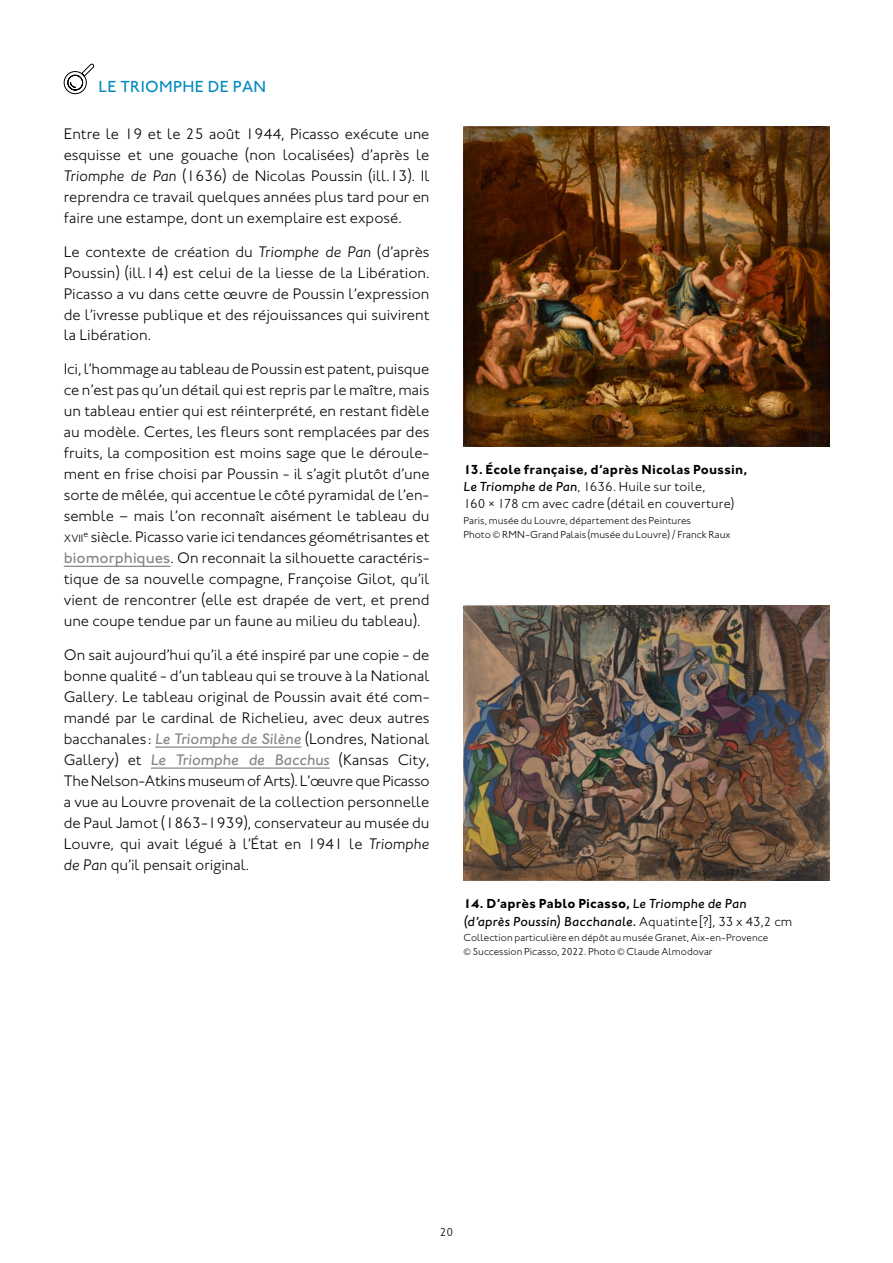
<style>
.page{position:relative;width:893px;height:1263px;background:#fff}
.page>*{position:absolute;margin:0;border:0;box-sizing:border-box;transform-origin:0 0}
.t1{font:500 16.5px "Johnston ITC";letter-spacing:.02em;color:#008ac0}
.t2{font:300 15.75px/21px "Johnston ITC";color:#000;text-align:justify}
.t3{font:300 13.5px/17.2px "Johnston ITC";letter-spacing:.01em;color:#000}
.t4{font:italic 500 13.5px "Johnston ITC Pro";letter-spacing:.015em;color:#000}
.t5{font:700 13.5px "Johnston ITC";letter-spacing:.015em;color:#000}
.t6{font:300 12px "Johnston ITC";color:#000}
.t7{font:300 10.95px "Johnston ITC";color:#000}
.t8{font:300 10.5px/13.5px "Johnston ITC";letter-spacing:.005em;color:#000}
.s1{font-family:"Johnston ITC Pro";font-style:italic}
.s2{font-weight:500;color:#868786}
.s3{font-family:"Johnston ITC Pro";font-weight:500;font-style:italic;color:#868786}
.s4{font-weight:700}
.s5{font-family:"Johnston ITC Pro";font-weight:500;font-style:italic}
.s6{font-family:"Johnston ITC";font-weight:300;font-style:normal}
</style>
<div class="page">
<svg style="left:63px;top:63px;width:32px;height:31px"></svg>
<img style="left:463px;top:126px;width:366px;height:320px">
<img style="left:463px;top:606px;width:366px;height:274px">
<hr style="left:64px;top:566px;width:107px;height:1px;background:#868786">
<hr style="left:155px;top:746px;width:146px;height:2px;background:#868786">
<hr style="left:151px;top:767px;width:179px;height:2px;background:#868786">
<p class="t1" style="left:99px;top:77px;width:169px">LE TRIOMPHE DE PAN</p>
<p class="t2" style="left:64px;top:123px;width:367px">Entre le 19 et le 25 août 1944, Picasso exécute une esquisse et une gouache (non localisées) d’après le <span class="s1">Triomphe de Pan</span> (1636) de Nicolas Poussin (ill.13). Il reprendra ce travail quelques années plus tard pour en faire une estampe, dont un exemplaire est exposé.</p>
<p class="t2" style="left:64px;top:241px;width:367px">Le contexte de création du <span class="s1">Triomphe de Pan</span> (d’après Poussin) (ill.14) est celui de la liesse de la Libération.<br>Picasso a vu dans cette œuvre de Poussin l’expression de l’ivresse publique et des réjouissances qui suivirent la Libération.</p>
<p class="t2" style="left:64px;top:358px;width:367px">Ici, l’hommage au tableau de Poussin est patent, puisque ce n’est pas qu’un détail qui est repris par le maître, mais un tableau entier qui est réinterprété, en restant fidèle au modèle. Certes, les fleurs sont remplacées par des fruits, la composition est moins sage que le déroule&shy;ment en frise choisi par Poussin - il s’agit plutôt d’une sorte de mêlée, qui accentue le côté pyramidal de l’en&shy;semble – mais l’on reconnaît aisément le tableau du</p>
<p class="t7" style="left:64px;top:532px;width:21px">xvii</p>
<p class="t2" style="left:64px;top:527px;width:367px;text-indent:20px"><sup>e</sup> siècle. Picasso varie ici tendances géométrisantes et <span class="s2">biomorphiques</span>. On reconnait la silhouette caractéris&shy;tique de sa nouvelle compagne, Françoise Gilot, qu’il vient de rencontrer (elle est drapée de vert, et prend une coupe tendue par un faune au milieu du tableau).</p>
<p class="t2" style="left:64px;top:644px;width:367px">On sait aujourd’hui qu’il a été inspiré par une copie - de bonne qualité - d’un tableau qui se trouve à la National Gallery. Le tableau original de Poussin avait été com&shy;mandé par le cardinal de Richelieu, avec deux autres bacchanales : <span class="s3">Le Triomphe de Silène</span> (Londres, National Gallery) et <span class="s3">Le Triomphe de Bacchus</span> (Kansas City, TheNelson-Atkins museum of Arts). L’œuvre que Picasso a vue au Louvre provenait de la collection personnelle de Paul Jamot (1863-1939), conservateur au musée du Louvre, qui avait légué à l’État en 1941 le <span class="s1">Triomphe de Pan</span> qu’il pensait original.</p>
<p class="t3" style="left:463px;top:461px;width:285px"><span class="s4">13. École française, d’après Nicolas Poussin,<br></span><span class="s5">Le Triomphe de Pan</span>, 1636. Huile sur toile,<br>160 × 178 cm avec cadre (détail en couverture)</p>
<p class="t8" style="left:463px;top:514px;width:269px">Paris, musée du Louvre, département des Peintures<br>Photo © RMN-Grand Palais (musée du Louvre) / Franck Raux</p>
<p class="t5" style="left:463px;top:896px;width:284px">14. D’après Pablo Picasso, <span class="s5">Le Triomphe de Pan</span></p>
<p class="t4" style="left:463px;top:913px;width:330px">(d’après Poussin) Bacchanale. <span class="s6">Aquatinte[?], 33 x 43,2 cm</span></p>
<p class="t8" style="left:463px;top:931px;width:306px">Collection particulière en dépôt au musée Granet, Aix-en-Provence © Succession Picasso, 2022. Photo © Claude Almodovar</p>
<p class="t6" style="left:440px;top:1225px;width:15px">20</p>
</div>
